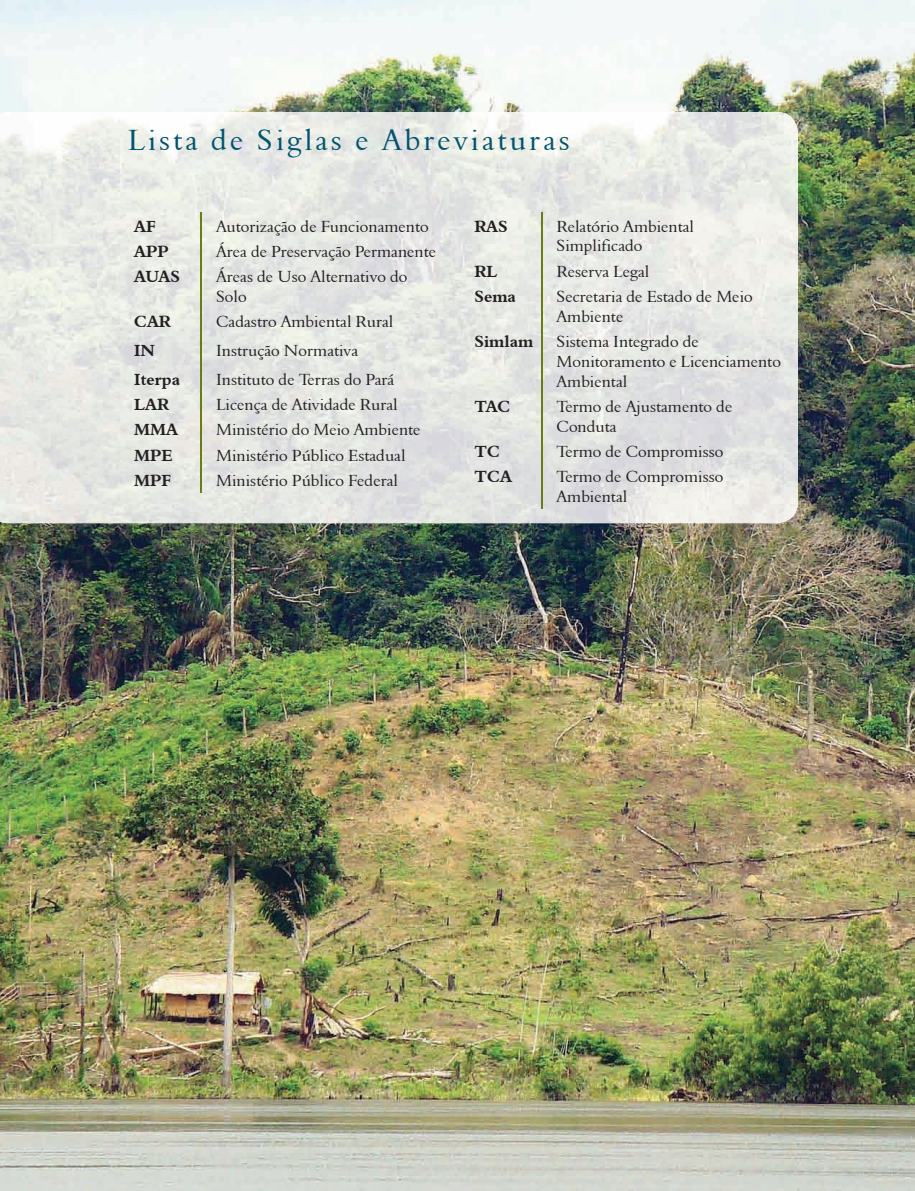
<style>
.page{position:relative;width:915px;height:1191px;background:#fff}
.page>*{position:absolute;margin:0;border:0;box-sizing:border-box;transform-origin:0 0}
.t1{font:30px "Aldine 401 BT Roman A";letter-spacing:.1em;color:#01546e}
.t2{font:16.5px/19.8px "Aldine 401 BT Roman A";color:#231f20}
.t3{font:16.5px "Aldine 401 BT Bold A";color:#231f20}
</style>
<div class="page">
<img style="left:0;top:0;width:914px;height:1191px">
<img style="left:0;top:112px;width:797px;height:411px">
<hr style="left:200px;top:213px;width:2px;height:25px;background:#6a7d14">
<hr style="left:200px;top:238px;width:2px;height:25px;background:#6a7d14">
<hr style="left:200px;top:263px;width:2px;height:45px;background:#6a7d14">
<hr style="left:200px;top:308px;width:2px;height:29px;background:#6a7d14">
<hr style="left:200px;top:337px;width:2px;height:29px;background:#6a7d14">
<hr style="left:200px;top:366px;width:2px;height:25px;background:#6a7d14">
<hr style="left:200px;top:391px;width:2px;height:25px;background:#6a7d14">
<hr style="left:200px;top:416px;width:2px;height:25px;background:#6a7d14">
<hr style="left:200px;top:441px;width:2px;height:26px;background:#6a7d14">
<hr style="left:200px;top:467px;width:2px;height:25px;background:#6a7d14">
<hr style="left:540px;top:213px;width:2px;height:45px;background:#6a7d14">
<hr style="left:540px;top:258px;width:2px;height:25px;background:#6a7d14">
<hr style="left:540px;top:283px;width:2px;height:45px;background:#6a7d14">
<hr style="left:540px;top:328px;width:2px;height:65px;background:#6a7d14">
<hr style="left:540px;top:393px;width:2px;height:45px;background:#6a7d14">
<hr style="left:540px;top:438px;width:2px;height:25px;background:#6a7d14">
<hr style="left:540px;top:463px;width:2px;height:45px;background:#6a7d14">
<h1 class="t1" style="left:128px;top:122px;width:443px">Lista de Siglas e Abreviaturas</h1>
<p class="t3" style="left:134px;top:216px;width:23px">AF</p>
<p class="t2" style="left:216px;top:216px;width:214px">Autorização de Funcionamento</p>
<p class="t3" style="left:134px;top:241px;width:36px">APP</p>
<p class="t2" style="left:216px;top:241px;width:221px">Área de Preservação Permanente</p>
<p class="t3" style="left:134px;top:266px;width:47px">AUAS</p>
<p class="t2" style="left:216px;top:266px;width:193px">Áreas de Uso Alternativo do<br>Solo</p>
<p class="t3" style="left:134px;top:311px;width:38px">CAR</p>
<p class="t2" style="left:216px;top:312px;width:179px">Cadastro Ambiental Rural</p>
<p class="t3" style="left:134px;top:340px;width:22px">IN</p>
<p class="t2" style="left:216px;top:340px;width:143px">Instrução Normativa</p>
<p class="t3" style="left:134px;top:369px;width:48px">Iterpa</p>
<p class="t2" style="left:216px;top:369px;width:180px">Instituto de Terras do Pará</p>
<p class="t3" style="left:134px;top:394px;width:37px">LAR</p>
<p class="t2" style="left:216px;top:394px;width:183px">Licença de Atividade Rural</p>
<p class="t3" style="left:134px;top:419px;width:46px">MMA</p>
<p class="t2" style="left:216px;top:419px;width:206px">Ministério do Meio Ambiente</p>
<p class="t3" style="left:134px;top:445px;width:40px">MPE</p>
<p class="t2" style="left:216px;top:445px;width:191px">Ministério Público Estadual</p>
<p class="t3" style="left:134px;top:470px;width:39px">MPF</p>
<p class="t2" style="left:216px;top:470px;width:183px">Ministério Público Federal</p>
<p class="t3" style="left:474px;top:216px;width:35px">RAS</p>
<p class="t2" style="left:556px;top:216px;width:139px">Relatório Ambiental<br>Simplificado</p>
<p class="t3" style="left:474px;top:261px;width:25px">RL</p>
<p class="t2" style="left:556px;top:261px;width:94px">Reserva Legal</p>
<p class="t3" style="left:474px;top:286px;width:43px">Sema</p>
<p class="t2" style="left:556px;top:286px;width:198px">Secretaria de Estado de Meio<br>Ambiente</p>
<p class="t3" style="left:474px;top:331px;width:60px">Simlam</p>
<p class="t2" style="left:556px;top:331px;width:226px">Sistema Integrado de<br>Monitoramento e Licenciamento<br>Ambiental</p>
<p class="t3" style="left:474px;top:396px;width:37px">TAC</p>
<p class="t2" style="left:556px;top:396px;width:177px">Termo de Ajustamento de<br>Conduta</p>
<p class="t3" style="left:474px;top:441px;width:27px">TC</p>
<p class="t2" style="left:556px;top:441px;width:168px">Termo de Compromisso</p>
<p class="t3" style="left:474px;top:467px;width:39px">TCA</p>
<p class="t2" style="left:556px;top:467px;width:168px">Termo de Compromisso<br>Ambiental</p>
</div>
